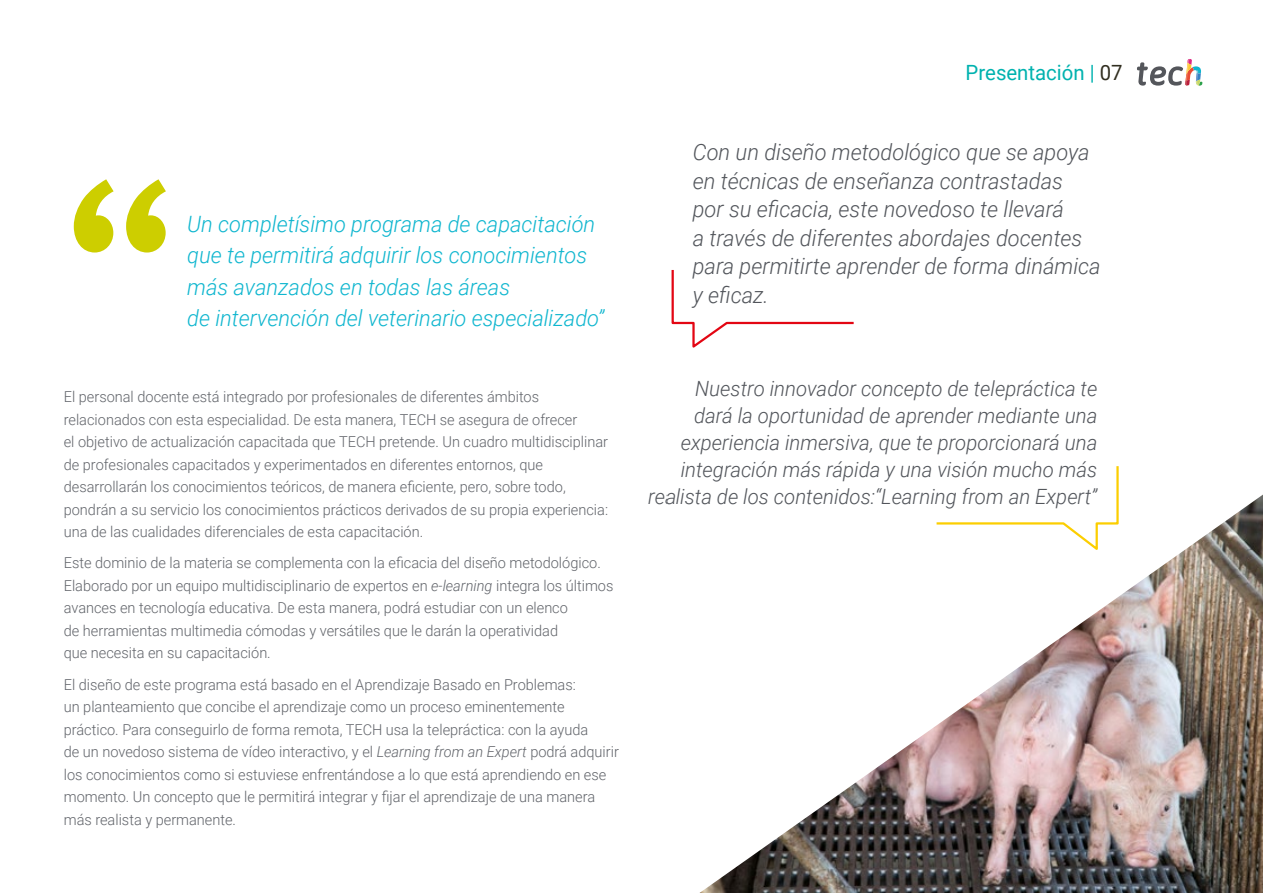
<style>
.page{position:relative;width:1263px;height:893px;background:#fff}
.page>*{position:absolute;margin:0;border:0;box-sizing:border-box;transform-origin:0 0}
.t1{font:italic 300 22.5px/28.5px "Roboto";color:#52555b}
.t2{font:italic 300 22.5px/31.5px "Roboto";color:#0fb6cf}
.t3{font:italic 300 21px/27px "Roboto";color:#52555b;text-align:right}
.t4{font:21px "Roboto";color:#00b2af}
.t5{font:300 15px/22.5px "Roboto";color:#61646a}
.s1{font-style:italic}
.s2{color:#312e20}
</style>
<div class="page">
<svg style="left:74px;top:179px;width:92px;height:74px"></svg>
<svg style="left:1116px;top:466px;width:3px;height:27px"></svg>
<svg style="left:671px;top:270px;width:183px;height:78px"></svg>
<svg style="left:1137px;top:59px;width:65px;height:27px"></svg>
<img style="left:699px;top:493px;width:564px;height:400px">
<h1 class="t2" style="left:187px;top:207px;width:418px">Un completísimo programa de capacitación que te permitirá adquirir los conocimientos más avanzados en todas las áreas<br>de intervención del veterinario especializado”</h1>
<p class="t5" style="left:64px;top:385px;width:546px">El personal docente está integrado por profesionales de diferentes ámbitos relacionados con esta especialidad. De esta manera, TECH se asegura de ofrecer<br>el objetivo de actualización capacitada que TECH pretende. Un cuadro multidisciplinar de profesionales capacitados y experimentados en diferentes entornos, que desarrollarán los conocimientos teóricos, de manera eficiente, pero, sobre todo, pondrán a su servicio los conocimientos prácticos derivados de su propia experiencia: una de las cualidades diferenciales de esta capacitación.</p>
<p class="t5" style="left:64px;top:551px;width:551px">Este dominio de la materia se complementa con la eficacia del diseño metodológico.<br>Elaborado por un equipo multidisciplinario de expertos en <span class="s1">e-learning</span> integra los últimos avances en tecnología educativa. De esta manera, podrá estudiar con un elenco<br>de herramientas multimedia cómodas y versátiles que le darán la operatividad<br>que necesita en su capacitación.</p>
<p class="t5" style="left:64px;top:672px;width:557px">El diseño de este programa está basado en el Aprendizaje Basado en Problemas:<br>un planteamiento que concibe el aprendizaje como un proceso eminentemente práctico. Para conseguirlo de forma remota, TECH usa la telepráctica: con la ayuda<br>de un novedoso sistema de vídeo interactivo, y el <span class="s1">Learning from an Expert</span> podrá adquirir los conocimientos como si estuviese enfrentándose a lo que está aprendiendo en ese momento. Un concepto que le permitirá integrar y fijar el aprendizaje de una manera más realista y permanente.</p>
<h2 class="t4" style="left:966px;top:57px;width:159px">Presentación | <span class="s2">07</span></h2>
<h1 class="t1" style="left:693px;top:137px;width:409px">Con un diseño metodológico que se apoya en técnicas de enseñanza contrastadas<br>por su eficacia, este novedoso te llevará<br>a través de diferentes abordajes docentes para permitirte aprender de forma dinámica y eficaz.</h1>
<p class="t3" style="left:648px;top:374px;width:451px">Nuestro innovador concepto de telepráctica te<br>dará la oportunidad de aprender mediante una experiencia inmersiva, que te proporcionará una integración más rápida y una visión mucho más realista de los contenidos:“Learning from an Expert”</p>
</div>
